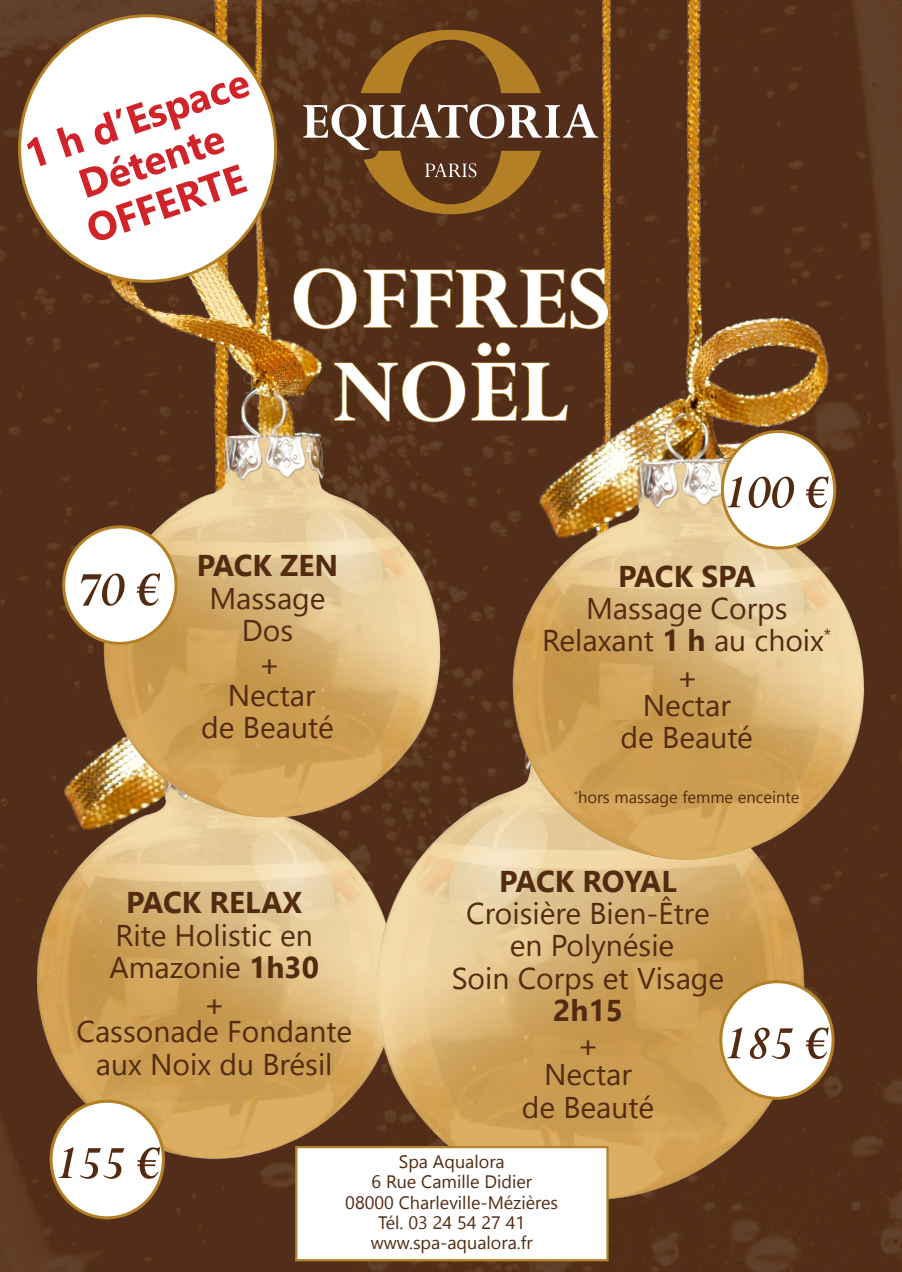
<style>
.page{position:relative;width:902px;height:1272px;background:#fff}
.page>*{position:absolute;margin:0;border:0;box-sizing:border-box;transform-origin:0 0}
.t1{font:700 97.5px "Perpetua";color:#fff}
.t2{font:italic 700 52.5px "Perpetua";color:#522b11}
.t3{font:italic 700 51px "Perpetua";color:#522b11}
.t4{font:700 40.5px "Nirmala UI";color:#d1232a}
.t5{font:30px/32.2px "Nirmala UI";color:#522b11;text-align:center}
.t6{font:700 30px "Nirmala UI";color:#522b11}
.t7{font:700 30px "Minion Pro";color:#522b11}
.t8{font:18px "Nirmala UI";color:#522b11}
.t9{font:16.5px "Nirmala UI";color:#522b11}
.s1{font-weight:700}
</style>
<div class="page">
<svg style="left:874px;top:1244px;width:28px;height:28px"></svg>
<img style="left:0;top:0;width:901px;height:1271px">
<img style="left:33px;top:0;width:331px;height:1174px">
<img style="left:88px;top:0;width:276px;height:835px">
<img style="left:364px;top:0;width:445px;height:1220px">
<img style="left:507px;top:0;width:363px;height:873px">
<div style="left:20px;top:16px;width:255px;height:265px;background:#fff;border-radius:50%"></div>
<div style="left:722px;top:431px;width:112px;height:117px;background:#fff;border-radius:50%"></div>
<div style="left:720px;top:430px;width:116px;height:119px;border:3px solid #b38025;border-radius:50%"></div>
<div style="left:64px;top:527px;width:112px;height:116px;background:#fff;border-radius:50%"></div>
<div style="left:62px;top:525px;width:115px;height:120px;border:3px solid #b38025;border-radius:50%"></div>
<div style="left:720px;top:981px;width:113px;height:117px;background:#fff;border-radius:50%"></div>
<div style="left:719px;top:980px;width:115px;height:119px;border:3px solid #b38025;border-radius:50%"></div>
<div style="left:51px;top:1101px;width:112px;height:116px;background:#fff;border-radius:50%"></div>
<div style="left:50px;top:1099px;width:115px;height:120px;border:3px solid #b38025;border-radius:50%"></div>
<svg style="left:360px;top:30px;width:181px;height:63px;background:#774d1d"></svg>
<svg style="left:303px;top:104px;width:295px;height:110px;background:#745237"></svg>
<svg style="left:292px;top:266px;width:317px;height:64px;background:#623b1c"></svg>
<svg style="left:333px;top:341px;width:236px;height:82px;background:#5e381c"></svg>
<div style="left:295px;top:1145px;width:313px;height:116px;background:#fff;border:2px solid #b3832d"></div>
<p class="t4" style="left:16px;top:127px;width:235px;rotate:-19deg">1 h d’Espace</p>
<p class="t4" style="left:70px;top:156px;width:152px;rotate:-19deg">Détente</p>
<p class="t4" style="left:78px;top:201px;width:167px;rotate:-19deg">OFFERTE</p>
<p class="t1" style="left:290px;top:238px;width:323px">OFFRES</p>
<p class="t1" style="left:333px;top:331px;width:236px">NOËL</p>
<p class="t3" style="left:723px;top:460px;width:106px">100 €</p>
<p class="t2" style="left:75px;top:557px;width:85px">70 €</p>
<p class="t6" style="left:197px;top:542px;width:143px">PACK ZEN</p>
<p class="t5" style="left:209px;top:580px;width:118px">Massage</p>
<p class="t5" style="left:242px;top:612px;width:53px">Dos</p>
<p class="t7" style="left:261px;top:643px;width:19px">+</p>
<p class="t5" style="left:228px;top:677px;width:89px">Nectar</p>
<p class="t5" style="left:201px;top:709px;width:134px">de Beauté</p>
<p class="t6" style="left:126px;top:879px;width:177px">PACK RELAX</p>
<p class="t5" style="left:115px;top:917px;width:199px">Rite Holistic en</p>
<p class="t5" style="left:109px;top:949px;width:211px">Amazonie <span class="s1">1h30</span></p>
<p class="t7" style="left:206px;top:983px;width:19px">+</p>
<p class="t5" style="left:76px;top:1014px;width:277px">Cassonade Fondante aux Noix du Brésil</p>
<p class="t6" style="left:618px;top:552px;width:139px">PACK SPA</p>
<p class="t5" style="left:586px;top:590px;width:203px">Massage Corps</p>
<p class="t5" style="left:542px;top:623px;width:290px">Relaxant <span class="s1">1 h</span> au choix<sup>*</sup></p>
<p class="t7" style="left:678px;top:655px;width:19px">+</p>
<p class="t5" style="left:642px;top:687px;width:89px">Nectar</p>
<p class="t5" style="left:620px;top:719px;width:134px">de Beauté</p>
<p class="t9" style="left:574px;top:784px;width:227px"><sup>*</sup>hors massage femme enceinte</p>
<p class="t6" style="left:499px;top:858px;width:179px">PACK ROYAL</p>
<p class="t5" style="left:466px;top:895px;width:245px">Croisière Bien-Être</p>
<p class="t5" style="left:510px;top:928px;width:166px">en Polynésie</p>
<p class="t5" style="left:451px;top:960px;width:274px">Soin Corps et Visage</p>
<p class="t6" style="left:553px;top:987px;width:71px">2h15</p>
<p class="t7" style="left:579px;top:1023px;width:19px">+</p>
<p class="t5" style="left:544px;top:1057px;width:89px">Nectar</p>
<p class="t5" style="left:521px;top:1089px;width:134px">de Beauté</p>
<p class="t3" style="left:723px;top:1011px;width:106px">185 €</p>
<p class="t3" style="left:54px;top:1131px;width:106px">155 €</p>
<p class="t8" style="left:399px;top:1147px;width:107px">Spa Aqualora</p>
<p class="t8" style="left:371px;top:1167px;width:162px">6 Rue Camille Didier</p>
<p class="t8" style="left:345px;top:1188px;width:214px">08000 Charleville-Mézières</p>
<p class="t8" style="left:378px;top:1208px;width:148px">Tél. 03 24 54 27 41</p>
<p class="t8" style="left:371px;top:1228px;width:163px">www.spa-aqualora.fr</p>
</div>
